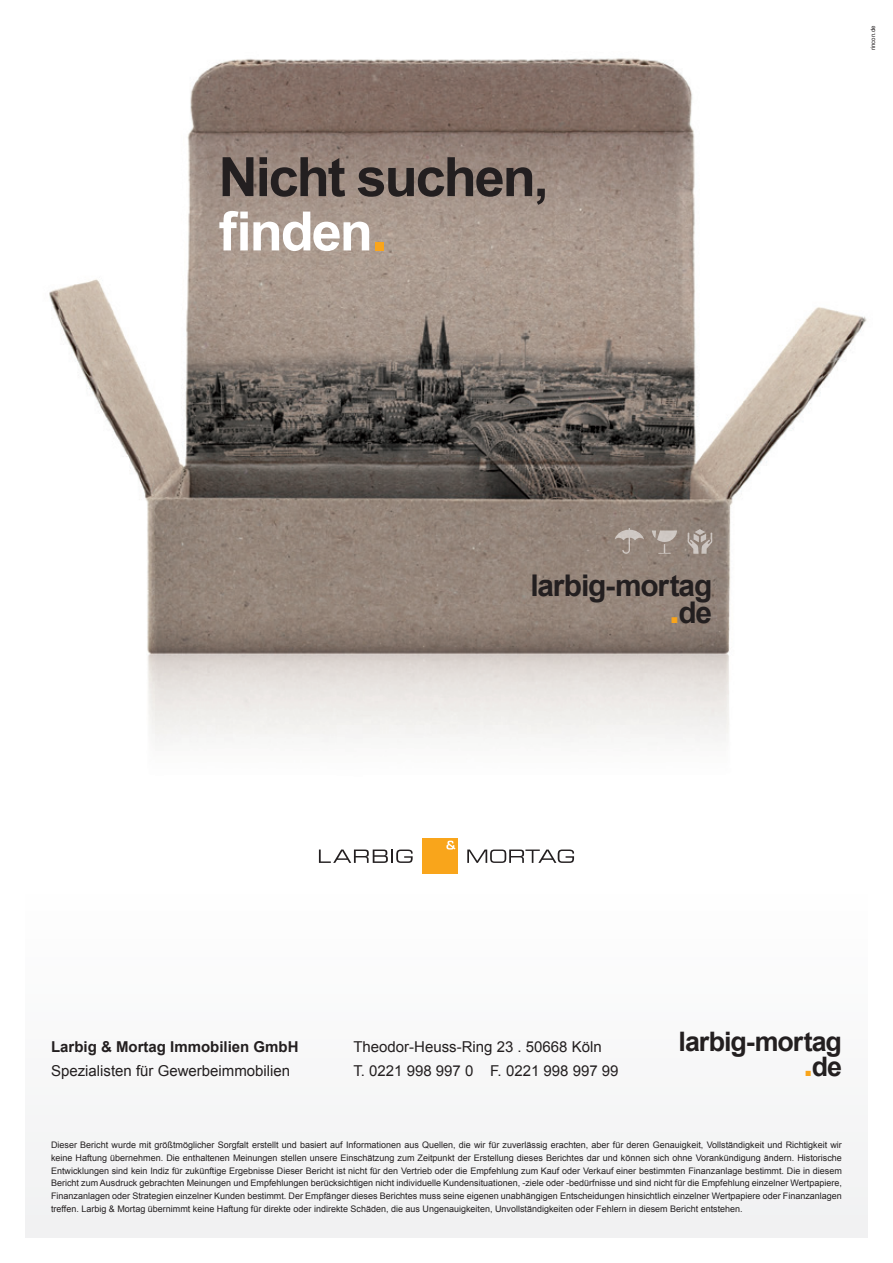
<style>
.page{position:relative;width:893px;height:1263px;background:#fff}
.page>*{position:absolute;margin:0;border:0;box-sizing:border-box;transform-origin:0 0}
.t1{font:700 54.3px/54.3px "Arial";letter-spacing:-.04em;color:#231f20}
.t2{font:700 29.85px/27.2px "Arial";letter-spacing:-.04em;color:#231f20;text-align:right}
.t3{font:700 26.85px/24.5px "Arial";letter-spacing:-.04em;color:#231f20;text-align:right}
.t4{font:15px/24px "Arial";color:#231f20}
.t5{font:700 15px "Arial";color:#231f20}
.t6{font:9px/12.8px "Arial";color:#231f20;text-align:justify}
.t7{font:6px "Arial";color:#231f20}
.s1{color:#fff}
.s2{font-size:64.65px;color:#f9a51b}
.s3{font-size:40.8px;color:#f9a51b}
.s4{font-size:36.6px;color:#f9a51b}
</style>
<div class="page">
<img style="left:49px;top:58px;width:818px;height:686px">
<div style="left:26px;top:888px;width:841px;height:349px;background:#f7f7f8"></div>
<svg style="left:614px;top:528px;width:30px;height:26px"></svg>
<svg style="left:652px;top:530px;width:25px;height:24px"></svg>
<svg style="left:688px;top:529px;width:24px;height:25px"></svg>
<svg style="left:319px;top:849px;width:94px;height:14px"></svg>
<svg style="left:467px;top:849px;width:107px;height:14px"></svg>
<div style="left:422px;top:838px;width:36px;height:36px;background:#f9a51b"></div>
<svg style="left:446px;top:841px;width:10px;height:8px"></svg>
<h1 class="t1" style="left:219px;top:150px;width:332px">Nicht suchen, <span class="s1">finden</span><span class="s2">.</span></h1>
<h2 class="t2" style="left:530px;top:572px;width:183px">larbig-mortag <span class="s3">.</span>de</h2>
<p class="t7" style="left:870px;top:50px;width:26px;rotate:-90deg">rincon.de</p>
<h3 class="t5" style="left:51px;top:1038px;width:249px">Larbig &amp; Mortag Immobilien GmbH</h3>
<h3 class="t4" style="left:51px;top:1059px;width:241px">Spezialisten für Gewerbeimmobilien</h3>
<h3 class="t4" style="left:353px;top:1035px;width:267px">Theodor-Heuss-Ring 23 . 50668 Köln<br>T. 0221 998 997 0 F. 0221 998 997 99</h3>
<h3 class="t3" style="left:679px;top:1030px;width:165px">larbig-mortag <span class="s4">.</span>de</h3>
<p class="t6" style="left:51px;top:1139px;width:792px">Dieser Bericht wurde mit größtmöglicher Sorgfalt erstellt und basiert auf Informationen aus Quellen, die wir für zuverlässig erachten, aber für deren Genauigkeit, Vollständigkeit und Richtigkeit wir keine Haftung übernehmen. Die enthaltenen Meinungen stellen unsere Einschätzung zum Zeitpunkt der Erstellung dieses Berichtes dar und können sich ohne Vorankündigung ändern. Historische Entwicklungen sind kein Indiz für zukünftige Ergebnisse Dieser Bericht ist nicht für den Vertrieb oder die Empfehlung zum Kauf oder Verkauf einer bestimmten Finanzanlage bestimmt. Die in diesem Bericht zum Ausdruck gebrachten Meinungen und Empfehlungen berücksichtigen nicht individuelle Kundensituationen, -ziele oder -bedürfnisse und sind nicht für die Empfehlung einzelner Wertpapiere, Finanzanlagen oder Strategien einzelner Kunden bestimmt. Der Empfänger dieses Berichtes muss seine eigenen unabhängigen Entscheidungen hinsichtlich einzelner Wertpapiere oder Finanzanlagen treffen. Larbig &amp; Mortag übernimmt keine Haftung für direkte oder indirekte Schäden, die aus Ungenauigkeiten, Unvollständigkeiten oder Fehlern in diesem Bericht entstehen.</p>
</div>
